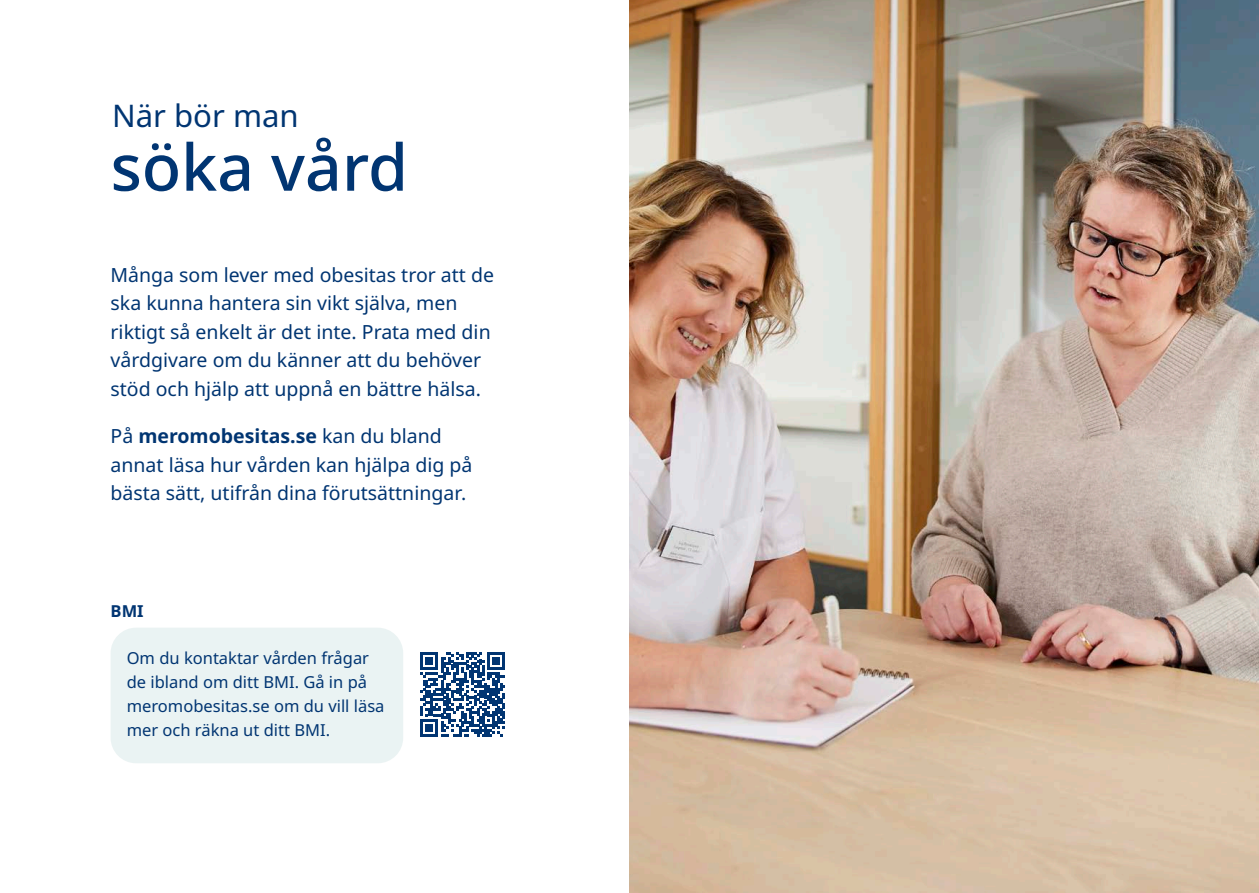
<style>
.page{position:relative;width:1259px;height:893px;background:#fff}
.page>*{position:absolute;margin:0;border:0;box-sizing:border-box;transform-origin:0 0}
.t1{font:500 64.5px "Apis";color:#013572}
.t2{font:31.2px "Apis";color:#013572}
.t3{font:19.5px/28.5px "Apis";color:#013572}
.t4{font:16.5px/24px "Apis";color:#013572}
.t5{font:700 16.5px "Apis";color:#013572}
.s1{font-weight:700}
</style>
<div class="page">
<div style="left:111px;top:628px;width:292px;height:135px;background:#eaf3f3;border-radius:26px"></div>
<img style="left:629px;top:0;width:630px;height:893px">
<svg style="left:420px;top:652px;width:85px;height:85px"></svg>
<h2 class="t2" style="left:112px;top:93px;width:188px">När bör man</h2>
<h1 class="t1" style="left:111px;top:122px;width:299px">söka vård</h1>
<p class="t3" style="left:111px;top:261px;width:385px">Många som lever med obesitas tror att de ska kunna hantera sin vikt själva, men riktigt så enkelt är det inte. Prata med din vårdgivare om du känner att du behöver stöd och hjälp att uppnå en bättre hälsa.</p>
<p class="t3" style="left:111px;top:422px;width:363px">På <span class="s1">meromobesitas.se</span> kan du bland annat läsa hur vården kan hjälpa dig på bästa sätt, utifrån dina förutsättningar.</p>
<p class="t5" style="left:111px;top:600px;width:35px">BMI</p>
<p class="t4" style="left:127px;top:646px;width:259px">Om du kontaktar vården frågar de ibland om ditt BMI. Gå in på meromobesitas.se om du vill läsa mer och räkna ut ditt BMI.</p>
</div>
